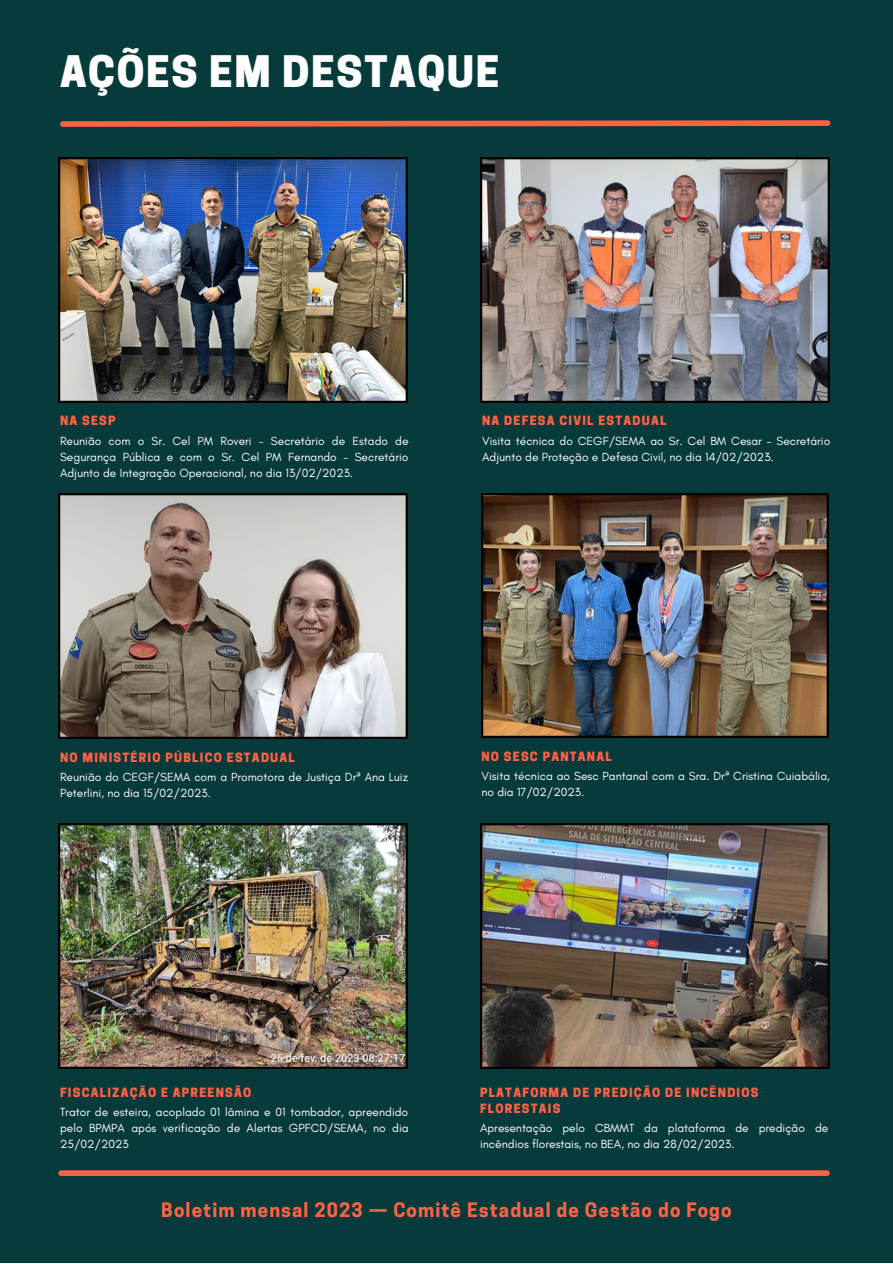
<style>
.page{position:relative;width:893px;height:1264px;background:#fff}
.page>*{position:absolute;margin:0;border:0;box-sizing:border-box;transform-origin:0 0}
.t1{font:800 40.8px "Cooper Hewitt";letter-spacing:.04em;color:#fff}
.t2{font:700 18.75px "Cooper Hewitt";letter-spacing:.06em;color:#ff6145}
.t3{font:12px/16px "Glacial Indifference";color:#fff}
.t4{font:800 12px/16px "Cooper Hewitt";letter-spacing:.1em;color:#ff6145}
.s1{font-family:"Noto Sans"}
</style>
<div class="page">
<div style="left:0;top:0;width:892px;height:1262px;background:#073a3b"></div>
<svg style="left:60px;top:120px;width:771px;height:7px;background:#cd5942"></svg>
<div style="left:61px;top:1170px;width:766px;height:5px;background:#ff6145"></div>
<img style="left:58px;top:157px;width:349px;height:245px">
<img style="left:480px;top:157px;width:349px;height:245px">
<img style="left:58px;top:493px;width:349px;height:245px">
<img style="left:481px;top:493px;width:347px;height:244px">
<img style="left:58px;top:823px;width:349px;height:245px">
<img style="left:480px;top:823px;width:349px;height:245px">
<h1 class="t1" style="left:60px;top:57px;width:441px">AÇÕES EM DESTAQUE</h1>
<p class="t4" style="left:60px;top:414px;width:57px">NA SESP</p>
<p class="t3" style="left:60px;top:432px;width:350px;text-align:justify">Reunião com o Sr. Cel PM Roveri - Secretário de Estado de Segurança Pública e com o Sr. Cel PM Fernando - Secretário Adjunto de Integração Operacional, no dia 13/02/2023.</p>
<p class="t4" style="left:482px;top:414px;width:186px">NA DEFESA CIVIL ESTADUAL</p>
<p class="t3" style="left:482px;top:432px;width:349px">Visita técnica do CEGF/SEMA ao Sr. Cel BM Cesar – Secretário<br>Adjunto de Proteção e Defesa Civil, no dia 14/02/2023.</p>
<p class="t4" style="left:60px;top:751px;width:236px">NO MINISTÉRIO PÚBLICO ESTADUAL</p>
<p class="t3" style="left:60px;top:769px;width:349px">Reunião do CEGF/SEMA com a Promotora de Justiça Dr<span class="s1">ª</span> Ana Luiz<br>Peterlini, no dia 15/02/2023.</p>
<p class="t4" style="left:481px;top:750px;width:132px">NO SESC PANTANAL</p>
<p class="t3" style="left:481px;top:768px;width:350px">Visita técnica ao Sesc Pantanal com a Sra. Dr<span class="s1">ª</span> Cristina Cuiabália, no dia 17/02/2023.</p>
<p class="t4" style="left:60px;top:1085px;width:193px">FISCALIZAÇÃO E APREENSÃO</p>
<p class="t3" style="left:60px;top:1103px;width:350px;text-align:justify">Trator de esteira, acoplado 01 lâmina e 01 tombador, apreendido pelo BPMPA após verificação de Alertas GPFCD/SEMA, no dia 25/02/2023</p>
<p class="t4" style="left:480px;top:1085px;width:280px">PLATAFORMA DE PREDIÇÃO DE INCÊNDIOS<br>FLORESTAIS</p>
<p class="t3" style="left:480px;top:1119px;width:350px">Apresentação pelo CBMMT da plataforma de predição de incêndios florestais, no BEA, no dia 28/02/2023.</p>
<h2 class="t2" style="left:161px;top:1202px;width:571px">Boletim mensal 2023 — Comitê Estadual de Gestão do Fogo</h2>
</div>
